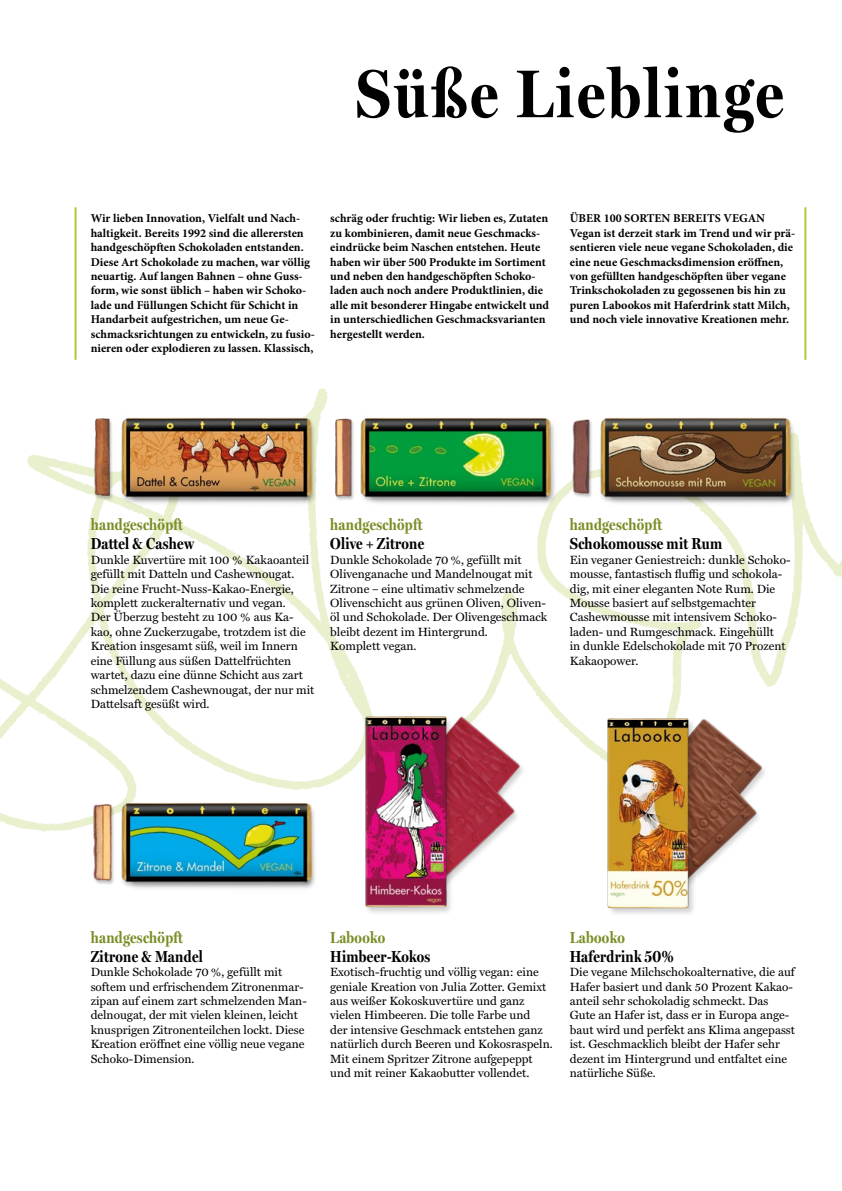
<style>
.page{position:relative;width:842px;height:1191px;background:#fff}
.page>*{position:absolute;margin:0;border:0;box-sizing:border-box;transform-origin:0 0}
.t1{font:700 68px "Miller Headline";letter-spacing:.05em;color:#000}
.t2{font:700 16px "Miller Headline";letter-spacing:.02em;color:#000}
.t3{font:700 16px "Miller Headline";letter-spacing:.02em;color:#798e25}
.t4{font:12px/14.4px "Miller Text";color:#000}
.t5{font:700 12px/14.4px "Minion Pro";color:#000}
</style>
<div class="page">
<img style="left:0;top:207px;width:842px;height:625px">
<hr style="left:75px;top:208px;width:2px;height:151px;background:#afcb34">
<hr style="left:804px;top:208px;width:2px;height:151px;background:#afcb34">
<div style="left:598px;top:418px;width:200px;height:92px;background:#000;opacity:.23"></div>
<img style="left:595px;top:414px;width:200px;height:91px">
<img style="left:570px;top:411px;width:24px;height:95px">
<div style="left:359px;top:418px;width:199px;height:92px;background:#fefefe"></div>
<img style="left:356px;top:414px;width:200px;height:91px">
<img style="left:330px;top:411px;width:24px;height:95px">
<div style="left:119px;top:418px;width:200px;height:92px;background:#000;opacity:.23"></div>
<img style="left:116px;top:414px;width:200px;height:91px">
<img style="left:91px;top:411px;width:24px;height:95px">
<div style="left:119px;top:803px;width:200px;height:92px;background:#fefefe"></div>
<img style="left:116px;top:799px;width:200px;height:90px">
<img style="left:91px;top:796px;width:24px;height:88px">
<img style="left:346px;top:679px;width:189px;height:153px">
<img style="left:357px;top:717px;width:194px;height:160px">
<div style="left:365px;top:716px;width:89px;height:199px;background:#000;opacity:.18"></div>
<img style="left:365px;top:716px;width:82px;height:192px">
<img style="left:588px;top:681px;width:190px;height:151px">
<img style="left:599px;top:718px;width:194px;height:160px">
<div style="left:607px;top:718px;width:89px;height:199px;background:#000;opacity:.18"></div>
<img style="left:607px;top:718px;width:82px;height:191px">
<h1 class="t1" style="left:356px;top:53px;width:429px">Süße Lieblinge</h1>
<p class="t5" style="left:91px;top:211px;width:226px">Wir lieben Innovation, Vielfalt und Nach&shy;haltigkeit. Bereits 1992 sind die allerersten handgeschöpften Schokoladen entstanden.<br>Diese Art Schokolade zu machen, war völlig neuartig. Auf langen Bahnen – ohne Guss&shy;form, wie sonst üblich – haben wir Schoko&shy;lade und Füllungen Schicht für Schicht in Handarbeit aufgestrichen, um neue Ge&shy;schmacksrichtungen zu entwickeln, zu fusio&shy;nieren oder explodieren zu lassen. Klassisch,</p>
<p class="t5" style="left:330px;top:211px;width:220px">schräg oder fruchtig: Wir lieben es, Zutaten zu kombinieren, damit neue Geschmacks&shy;eindrücke beim Naschen entstehen. Heute haben wir über 500 Produkte im Sortiment und neben den handgeschöpften Schoko&shy;laden auch noch andere Produktlinien, die alle mit besonderer Hingabe entwickelt und in unterschiedlichen Geschmacksvarianten hergestellt werden.</p>
<p class="t5" style="left:570px;top:211px;width:227px">ÜBER 100 SORTEN BEREITS VEGAN Vegan ist derzeit stark im Trend und wir prä&shy;sentieren viele neue vegane Schokoladen, die eine neue Geschmacksdimension eröffnen, von gefüllten handgeschöpften über vegane Trinkschokoladen zu gegossenen bis hin zu puren Labookos mit Haferdrink statt Milch, und noch viele innovative Kreationen mehr.</p>
<h2 class="t3" style="left:91px;top:515px;width:94px">handgeschöpft</h2>
<h2 class="t2" style="left:91px;top:534px;width:105px">Dattel &amp; Cashew</h2>
<p class="t4" style="left:91px;top:551px;width:225px">Dunkle Kuvertüre mit 100 % Kakaoanteil gefüllt mit Datteln und Cashewnougat.<br>Die reine Frucht-Nuss-Kakao-Energie, komplett zuckeralternativ und vegan.<br>Der Überzug besteht zu 100 % aus Ka&shy;kao, ohne Zuckerzugabe, trotzdem ist die Kreation insgesamt süß, weil im Innern eine Füllung aus süßen Dattelfrüchten wartet, dazu eine dünne Schicht aus zart schmelzendem Cashewnougat, der nur mit Dattelsaft gesüßt wird.</p>
<h2 class="t3" style="left:330px;top:515px;width:94px">handgeschöpft</h2>
<h2 class="t2" style="left:330px;top:534px;width:96px">Olive + Zitrone</h2>
<p class="t4" style="left:330px;top:551px;width:219px">Dunkle Schokolade 70 %, gefüllt mit Olivenganache und Mandelnougat mit Zitrone – eine ultimativ schmelzende Olivenschicht aus grünen Oliven, Oliven&shy;öl und Schokolade. Der Olivengeschmack bleibt dezent im Hintergrund.<br>Komplett vegan.</p>
<h2 class="t3" style="left:570px;top:515px;width:94px">handgeschöpft</h2>
<h2 class="t2" style="left:570px;top:534px;width:154px">Schokomousse mit Rum</h2>
<p class="t4" style="left:570px;top:551px;width:222px">Ein veganer Geniestreich: dunkle Schoko&shy;mousse, fantastisch fluffig und schokola&shy;dig, mit einer eleganten Note Rum. Die Mousse basiert auf selbstgemachter Cashewmousse mit intensivem Schoko&shy;laden- und Rumgeschmack. Eingehüllt<br>in dunkle Edelschokolade mit 70 Prozent Kakaopower.</p>
<h2 class="t3" style="left:91px;top:927px;width:94px">handgeschöpft</h2>
<h2 class="t2" style="left:91px;top:946px;width:114px">Zitrone &amp; Mandel</h2>
<p class="t4" style="left:91px;top:964px;width:218px">Dunkle Schokolade 70 %, gefüllt mit softem und erfrischendem Zitronenmar&shy;zipan auf einem zart schmelzenden Man&shy;delnougat, der mit vielen kleinen, leicht knusprigen Zitronenteilchen lockt. Diese Kreation eröffnet eine völlig neue vegane Schoko-Dimension.</p>
<h2 class="t3" style="left:330px;top:927px;width:56px">Labooko</h2>
<h2 class="t2" style="left:330px;top:946px;width:102px">Himbeer-Kokos</h2>
<p class="t4" style="left:330px;top:964px;width:224px">Exotisch-fruchtig und völlig vegan: eine geniale Kreation von Julia Zotter. Gemixt aus weißer Kokoskuvertüre und ganz vielen Himbeeren. Die tolle Farbe und<br>der intensive Geschmack entstehen ganz natürlich durch Beeren und Kokosraspeln.<br>Mit einem Spritzer Zitrone aufgepeppt und mit reiner Kakaobutter vollendet.</p>
<h2 class="t3" style="left:570px;top:927px;width:56px">Labooko</h2>
<h2 class="t2" style="left:570px;top:946px;width:106px">Haferdrink 50%</h2>
<p class="t4" style="left:570px;top:964px;width:227px">Die vegane Milchschokoalternative, die auf Hafer basiert und dank 50 Prozent Kakao&shy;anteil sehr schokoladig schmeckt. Das Gute an Hafer ist, dass er in Europa ange&shy;baut wird und perfekt ans Klima angepasst ist. Geschmacklich bleibt der Hafer sehr dezent im Hintergrund und entfaltet eine natürliche Süße.</p>
</div>
